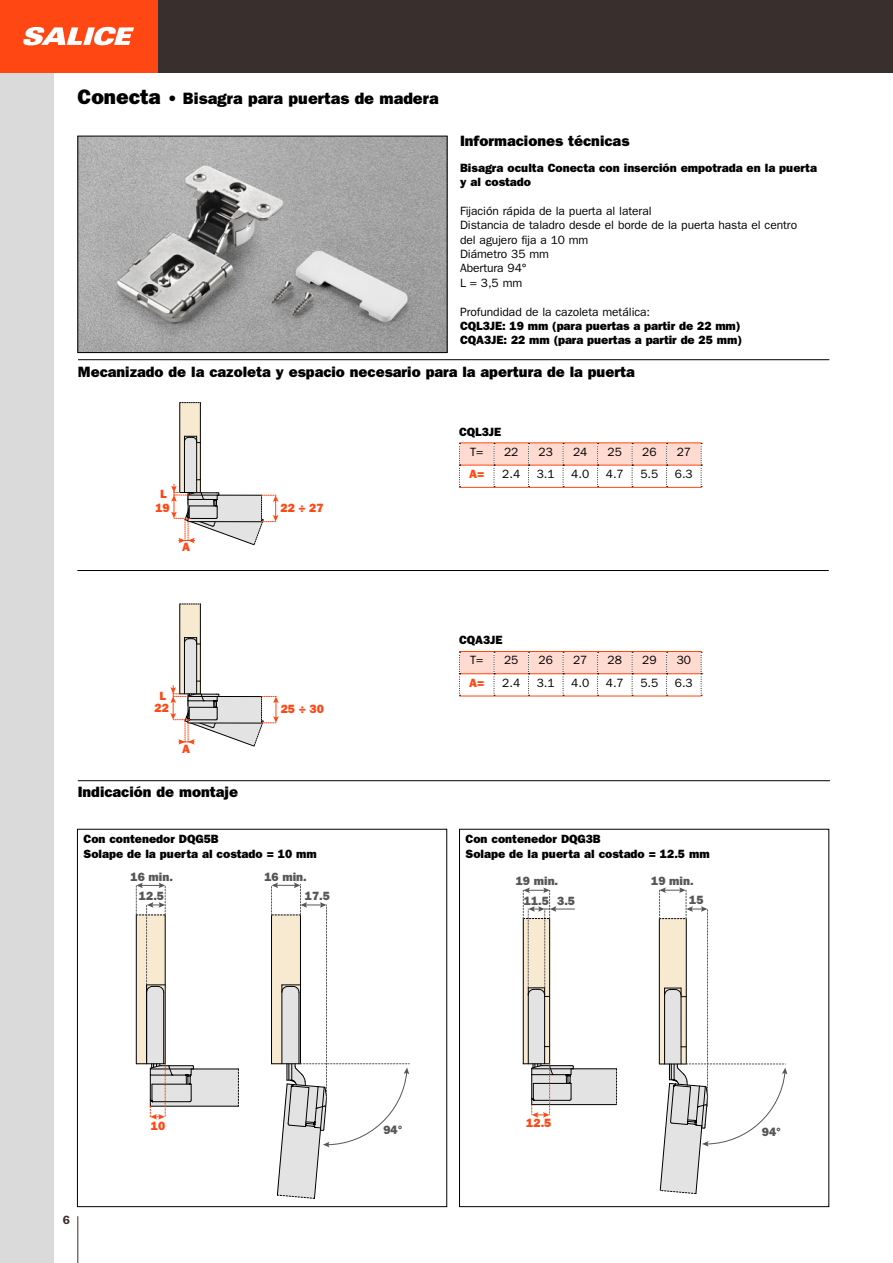
<style>
.page{position:relative;width:893px;height:1263px;background:#fff}
.page>*{position:absolute;margin:0;border:0;box-sizing:border-box;transform-origin:0 0}
.t1{font:16.5px "ITC Franklin Gothic Std Hvy";color:#000}
.t2{font:15px "ITC Franklin Gothic Std Hvy";color:#000}
.t3{font:12px/14.4px "ITC Franklin Gothic Std Hvy";color:#000}
.t4{font:12px/14.4px "ITC Franklin Gothic Std";letter-spacing:-.005em;color:#000}
.t5{font:12px "ITC Franklin Gothic Std Hvy";color:#565656}
.t6{font:12px "ITC Franklin Gothic Std Hvy";color:#ff4713}
.t7{font:600 12px "ITC Franklin Gothic Std";color:#392f2d}
.s1{font-size:21px}
</style>
<div class="page">
<div style="left:0;top:0;width:54px;height:1263px;background:#dadada"></div>
<div style="left:0;top:0;width:893px;height:72px;background:#392f2d"></div>
<div style="left:0;top:0;width:157px;height:72px;background:#ff4713"></div>
<svg style="left:23px;top:27px;width:111px;height:18px"></svg>
<hr style="left:459px;top:696px;width:35px;height:1px;background:#ff4713">
<hr style="left:494px;top:696px;width:35px;height:1px;background:#ff4713">
<hr style="left:529px;top:696px;width:34px;height:1px;background:#ff4713">
<hr style="left:563px;top:696px;width:35px;height:1px;background:#ff4713">
<hr style="left:598px;top:696px;width:34px;height:1px;background:#ff4713">
<hr style="left:632px;top:696px;width:35px;height:1px;background:#ff4713">
<hr style="left:667px;top:696px;width:34px;height:1px;background:#ff4713">
<svg style="left:459px;top:651px;width:243px;height:45px"></svg>
<hr style="left:78px;top:780px;width:752px;height:1px;background:#000">
<hr style="left:78px;top:359px;width:751px;height:1px;background:#000">
<svg style="left:171px;top:402px;width:107px;height:144px"></svg>
<svg style="left:170px;top:604px;width:109px;height:143px"></svg>
<svg style="left:659px;top:887px;width:128px;height:307px"></svg>
<svg style="left:523px;top:887px;width:94px;height:231px"></svg>
<div style="left:459px;top:829px;width:370px;height:378px;border:1px solid #000"></div>
<img style="left:79px;top:138px;width:366px;height:213px">
<div style="left:77px;top:136px;width:370px;height:217px;border:1px solid #000"></div>
<svg style="left:136px;top:883px;width:103px;height:236px"></svg>
<hr style="left:146px;top:985px;width:1px;height:79px;background:#000">
<div style="left:77px;top:829px;width:370px;height:378px;border:1px solid #000"></div>
<hr style="left:459px;top:442px;width:35px;height:1px;background:#ff4713">
<hr style="left:494px;top:442px;width:35px;height:1px;background:#ff4713">
<hr style="left:529px;top:442px;width:34px;height:1px;background:#ff4713">
<hr style="left:563px;top:442px;width:35px;height:1px;background:#ff4713">
<hr style="left:598px;top:442px;width:34px;height:1px;background:#ff4713">
<hr style="left:632px;top:442px;width:35px;height:1px;background:#ff4713">
<hr style="left:667px;top:442px;width:34px;height:1px;background:#ff4713">
<hr style="left:459px;top:487px;width:35px;height:1px;background:#ff4713">
<hr style="left:494px;top:487px;width:35px;height:1px;background:#ff4713">
<hr style="left:529px;top:487px;width:34px;height:1px;background:#ff4713">
<hr style="left:563px;top:487px;width:35px;height:1px;background:#ff4713">
<hr style="left:598px;top:487px;width:34px;height:1px;background:#ff4713">
<hr style="left:632px;top:487px;width:35px;height:1px;background:#ff4713">
<hr style="left:667px;top:487px;width:34px;height:1px;background:#ff4713">
<svg style="left:459px;top:443px;width:243px;height:44px"></svg>
<hr style="left:77px;top:570px;width:752px;height:1px;background:#000">
<hr style="left:78px;top:1216px;width:1px;height:47px;background:#392f2d">
<svg style="left:271px;top:882px;width:138px;height:317px"></svg>
<h1 class="t1" style="left:77px;top:88px;width:363px"><span class="s1">Conecta</span> • Bisagra para puertas de madera</h1>
<p class="t2" style="left:460px;top:132px;width:171px">Informaciones técnicas</p>
<p class="t3" style="left:460px;top:160px;width:358px">Bisagra oculta Conecta con inserción empotrada en la puerta y al costado</p>
<p class="t4" style="left:460px;top:204px;width:339px">Fijación rápida de la puerta al lateral<br>Distancia de taladro desde el borde de la puerta hasta el centro del agujero fija a 10 mm<br>Diámetro 35 mm<br>Abertura 94°<br>L = 3,5 mm</p>
<p class="t4" style="left:460px;top:304px;width:192px">Profundidad de la cazoleta metálica:</p>
<p class="t3" style="left:460px;top:319px;width:283px">CQL3JE: 19 mm (para puertas a partir de 22 mm)<br>CQA3JE: 22 mm (para puertas a partir de 25 mm)</p>
<p class="t2" style="left:78px;top:363px;width:559px">Mecanizado de la cazoleta y espacio necesario para la apertura de la puerta</p>
<p class="t3" style="left:459px;top:424px;width:44px">CQL3JE</p>
<p class="t6" style="left:160px;top:487px;width:8px">L</p>
<p class="t6" style="left:155px;top:501px;width:16px">19</p>
<p class="t6" style="left:182px;top:540px;width:9px">A</p>
<p class="t6" style="left:280px;top:501px;width:45px">22 ÷ 27</p>
<p class="t6" style="left:159px;top:688px;width:8px">L</p>
<p class="t6" style="left:155px;top:701px;width:16px">22</p>
<p class="t6" style="left:182px;top:741px;width:9px">A</p>
<p class="t2" style="left:78px;top:783px;width:162px">Indicación de montaje</p>
<p class="t6" style="left:281px;top:702px;width:45px">25 ÷ 30</p>
<p class="t3" style="left:83px;top:832px;width:235px">Con contenedor DQG5B<br>Solape de la puerta al costado = 10 mm</p>
<p class="t5" style="left:131px;top:869px;width:44px">16 min.</p>
<p class="t5" style="left:264px;top:869px;width:44px">16 min.</p>
<p class="t5" style="left:139px;top:889px;width:27px">12.5</p>
<p class="t5" style="left:305px;top:889px;width:27px">17.5</p>
<p class="t4" style="left:470px;top:444px;width:15px">T=</p>
<p class="t4" style="left:504px;top:444px;width:16px">22</p>
<p class="t4" style="left:539px;top:444px;width:16px">23</p>
<p class="t4" style="left:573px;top:444px;width:16px">24</p>
<p class="t4" style="left:608px;top:444px;width:16px">25</p>
<p class="t4" style="left:642px;top:444px;width:16px">26</p>
<p class="t4" style="left:677px;top:444px;width:16px">27</p>
<p class="t6" style="left:469px;top:467px;width:17px">A=</p>
<p class="t4" style="left:502px;top:467px;width:19px">2.4</p>
<p class="t4" style="left:537px;top:467px;width:19px">3.1</p>
<p class="t4" style="left:571px;top:467px;width:19px">4.0</p>
<p class="t4" style="left:606px;top:467px;width:19px">4.7</p>
<p class="t4" style="left:640px;top:467px;width:19px">5.5</p>
<p class="t4" style="left:675px;top:467px;width:19px">6.3</p>
<p class="t3" style="left:459px;top:633px;width:45px">CQA3JE</p>
<p class="t4" style="left:470px;top:653px;width:15px">T=</p>
<p class="t4" style="left:504px;top:653px;width:16px">25</p>
<p class="t4" style="left:539px;top:653px;width:16px">26</p>
<p class="t4" style="left:573px;top:653px;width:16px">27</p>
<p class="t4" style="left:608px;top:653px;width:16px">28</p>
<p class="t4" style="left:642px;top:653px;width:16px">29</p>
<p class="t4" style="left:677px;top:653px;width:16px">30</p>
<p class="t6" style="left:469px;top:675px;width:17px">A=</p>
<p class="t4" style="left:502px;top:675px;width:19px">2.4</p>
<p class="t4" style="left:537px;top:675px;width:19px">3.1</p>
<p class="t4" style="left:571px;top:675px;width:19px">4.0</p>
<p class="t4" style="left:606px;top:675px;width:19px">4.7</p>
<p class="t4" style="left:640px;top:675px;width:19px">5.5</p>
<p class="t4" style="left:675px;top:675px;width:19px">6.3</p>
<p class="t3" style="left:465px;top:832px;width:246px">Con contenedor DQG3B<br>Solape de la puerta al costado = 12.5 mm</p>
<p class="t5" style="left:516px;top:874px;width:44px">19 min.</p>
<p class="t5" style="left:651px;top:874px;width:44px">19 min.</p>
<p class="t5" style="left:524px;top:894px;width:53px">11.5 3.5</p>
<p class="t5" style="left:689px;top:892px;width:16px">15</p>
<p class="t7" style="left:63px;top:1213px;width:9px">6</p>
<p class="t6" style="left:151px;top:1118px;width:16px">10</p>
<p class="t6" style="left:526px;top:1116px;width:27px">12.5</p>
<p class="t5" style="left:762px;top:1125px;width:21px">94°</p>
</div>
